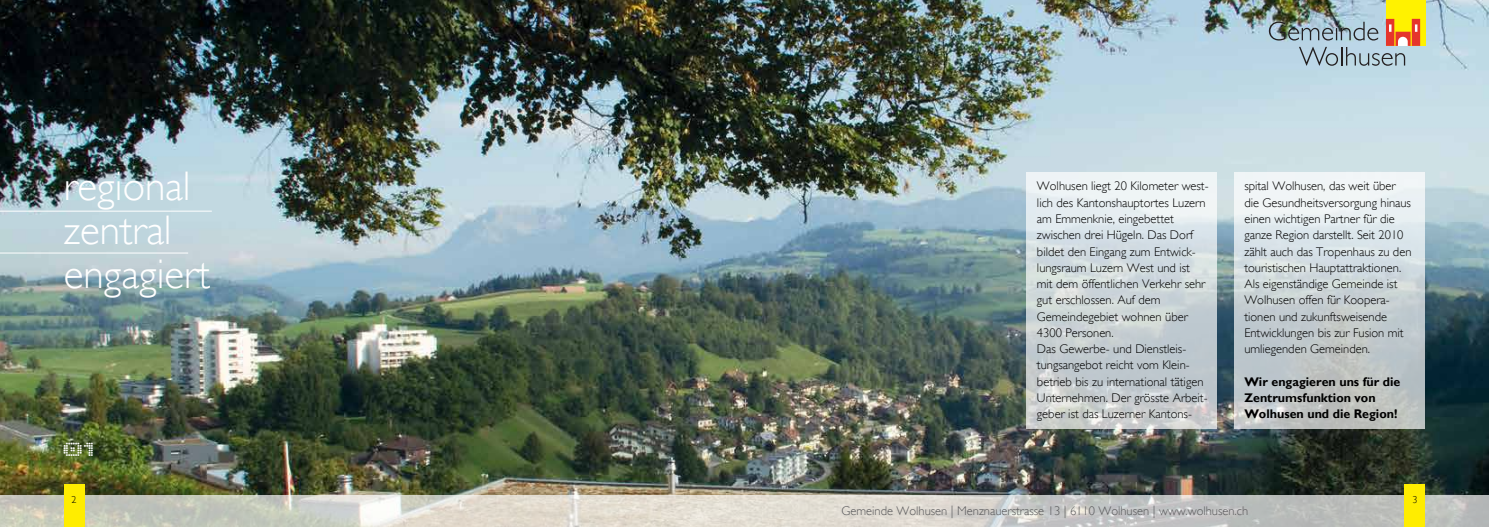
<style>
.page{position:relative;width:1489px;height:527px;background:#fff}
.page>*{position:absolute;margin:0;border:0;box-sizing:border-box;transform-origin:0 0}
.t1{font:300 41.25px/43.8px "Gill Sans";color:#fff}
.t2{font:22.5px "V5 Prophit Dot";color:#fff}
.t3{font:300 12.5px/16.2px "Gill Sans";color:#000}
.t4{font:300 12.5px "Gill Sans";color:#58585a}
.t5{font:700 12.5px/16.2px "Gill Sans";color:#000}
.t6{font:300 10px "Gill Sans";color:#000}
</style>
<div class="page">
<img style="left:0;top:0;width:1488px;height:495px">
<svg style="left:1026px;top:172px;width:190px;height:256px;background:#d2dadc"></svg>
<svg style="left:1234px;top:172px;width:190px;height:256px;background:#cfd6d8"></svg>
<div style="left:1385px;top:0;width:39px;height:46px;background:#fff200"></div>
<svg style="left:1411px;top:19px;width:8px;height:27px"></svg>
<div style="left:1385px;top:19px;width:9px;height:27px;background:#e5352c"></div>
<svg style="left:1268px;top:21px;width:149px;height:45px;background:#a9b2b4"></svg>
<hr style="left:0;top:211px;width:212px;height:1px;background:#fff">
<hr style="left:0;top:252px;width:188px;height:1px;background:#fff">
<svg style="left:0;top:495px;width:1488px;height:31px;background:#d0cfc8"></svg>
<div style="left:1404px;top:484px;width:20px;height:42px;background:#ffed00"></div>
<div style="left:64px;top:484px;width:20px;height:42px;background:#ffed00"></div>
<h1 class="t1" style="left:64px;top:164px;width:148px">regional zentral engagiert</h1>
<p class="t3" style="left:1036px;top:178px;width:173px">Wolhusen liegt 20 Kilometer west&shy;lich des Kantonshauptortes Luzern am Emmenknie, eingebettet zwischen drei Hügeln. Das Dorf bildet den Eingang zum Entwick&shy;lungsraum Luzern West und ist mit dem öffentlichen Verkehr sehr gut erschlossen. Auf dem<br>Gemeindegebiet wohnen über<br>4300 Personen.<br>Das Gewerbe- und Dienstleis&shy;tungsangebot reicht vom Klein&shy;betrieb bis zu international tätigen<br>Unternehmen. Der grösste Arbeit&shy;geber ist das Luzerner Kantons-</p>
<p class="t3" style="left:1244px;top:178px;width:169px">spital Wolhusen, das weit über die Gesundheitsversorgung hinaus einen wichtigen Partner für die ganze Region darstellt. Seit 2010 zählt auch das Tropenhaus zu den touristischen Hauptattraktionen.<br>Als eigenständige Gemeinde ist<br>Wolhusen offen für Koopera&shy;tionen und zukunftsweisende<br>Entwicklungen bis zur Fusion mit umliegenden Gemeinden.</p>
<p class="t5" style="left:1244px;top:373px;width:158px">Wir engagieren uns für die<br>Zentrumsfunktion von<br>Wolhusen und die Region!</p>
<h2 class="t2" style="left:64px;top:437px;width:33px">01</h2>
<p class="t6" style="left:72px;top:493px;width:6px">2</p>
<p class="t6" style="left:1412px;top:493px;width:6px">3</p>
<p class="t4" style="left:841px;top:503px;width:408px">Gemeinde Wolhusen | Menznauerstrasse 13 | 6110 Wolhusen | www.wolhusen.ch</p>
</div>
